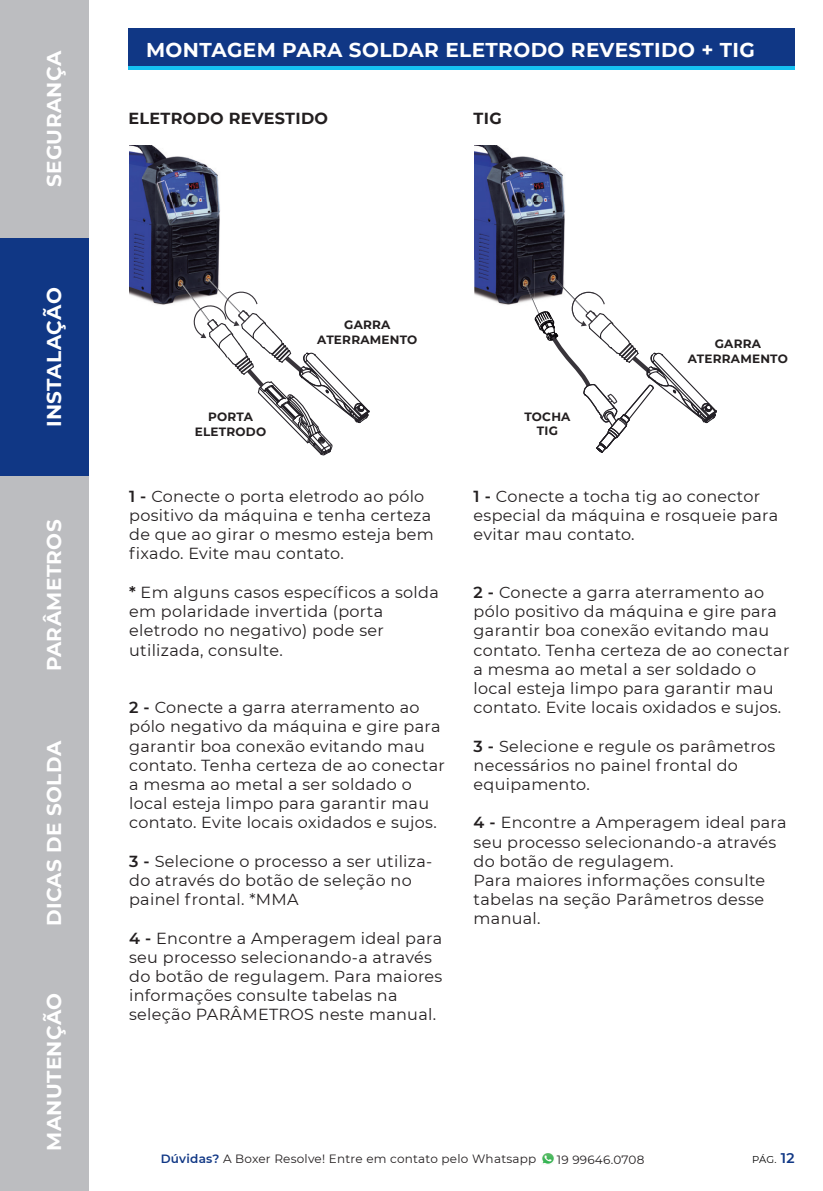
<style>
.page{position:relative;width:823px;height:1191px;background:#fff}
.page>*{position:absolute;margin:0;border:0;box-sizing:border-box;transform-origin:0 0}
.t1{font:700 20px "Montserrat";letter-spacing:.02em;color:#fff}
.t2{font:16px/19.2px "Montserrat";letter-spacing:.02em;color:#231f20}
.t3{font:700 16px "Montserrat";letter-spacing:.02em;color:#231f20}
.t4{font:12px "Montserrat";letter-spacing:.02em;color:#231f20}
.t5{font:700 12px/14.4px "Montserrat";letter-spacing:.02em;color:#231f20;text-align:center}
.t6{font:10px "Montserrat";color:#000001}
.s1{font-weight:600}
.s2{font-weight:600;color:#103785}
.s3{font-weight:600;font-size:14px;color:#103785}
</style>
<div class="page">
<img style="left:129px;top:145px;width:91px;height:160px">
<svg style="left:180px;top:278px;width:190px;height:178px"></svg>
<div style="left:128px;top:28px;width:666px;height:42px;background:#103785"></div>
<hr style="left:128px;top:67px;width:666px;height:3px;background:#15c0f2">
<img style="left:474px;top:145px;width:91px;height:160px">
<svg style="left:524px;top:278px;width:193px;height:175px"></svg>
<div style="left:0;top:0;width:88px;height:238px;background:#bcbdc0"></div>
<div style="left:0;top:238px;width:88px;height:238px;background:#103785"></div>
<div style="left:0;top:476px;width:88px;height:238px;background:#bcbdc0"></div>
<div style="left:0;top:714px;width:88px;height:238px;background:#bcbdc0"></div>
<div style="left:0;top:952px;width:88px;height:239px;background:#bcbdc0"></div>
<svg style="left:542px;top:1153px;width:11px;height:11px"></svg>
<p class="t1" style="left:40px;top:187px;width:138px;rotate:-90deg">SEGURANÇA</p>
<p class="t1" style="left:40px;top:427px;width:141px;rotate:-90deg">INSTALAÇÃO</p>
<p class="t1" style="left:40px;top:671px;width:153px;rotate:-90deg">PARÂMETROS</p>
<p class="t1" style="left:40px;top:926px;width:187px;rotate:-90deg">DICAS DE SOLDA</p>
<p class="t1" style="left:40px;top:1150px;width:159px;rotate:-90deg">MANUTENÇÃO</p>
<p class="t1" style="left:146px;top:35px;width:610px">MONTAGEM PARA SOLDAR ELETRODO REVESTIDO + TIG</p>
<p class="t3" style="left:128px;top:106px;width:201px">ELETRODO REVESTIDO</p>
<p class="t3" style="left:473px;top:106px;width:30px">TIG</p>
<p class="t5" style="left:195px;top:409px;width:73px">PORTA<br>ELETRODO</p>
<p class="t5" style="left:317px;top:317px;width:101px">GARRA<br>ATERRAMENTO</p>
<p class="t2" style="left:129px;top:486px;width:306px"><span class="s1">1 -</span> Conecte o porta eletrodo ao pólo positivo da máquina e tenha certeza de que ao girar o mesmo esteja bem fixado. Evite mau contato.</p>
<p class="t2" style="left:129px;top:582px;width:311px"><span class="s1">*</span> Em alguns casos específicos a solda em polaridade invertida (porta eletrodo no negativo) pode ser utilizada, consulte.</p>
<p class="t2" style="left:129px;top:697px;width:317px"><span class="s1">2 -</span> Conecte a garra aterramento ao pólo negativo da máquina e gire para garantir boa conexão evitando mau contato. Tenha certeza de ao conectar a mesma ao metal a ser soldado o local esteja limpo para garantir mau contato. Evite locais oxidados e sujos.</p>
<p class="t2" style="left:129px;top:851px;width:304px"><span class="s1">3 -</span> Selecione o processo a ser utiliza&shy;do através do botão de seleção no painel frontal. *MMA</p>
<p class="t2" style="left:129px;top:927px;width:314px"><span class="s1">4 -</span> Encontre a Amperagem ideal para seu processo selecionando-a através do botão de regulagem. Para maiores informações consulte tabelas na seleção PARÂMETROS neste manual.</p>
<p class="t5" style="left:524px;top:409px;width:48px">TOCHA<br>TIG</p>
<p class="t5" style="left:687px;top:336px;width:101px">GARRA<br>ATERRAMENTO</p>
<p class="t2" style="left:473px;top:486px;width:306px"><span class="s1">1 -</span> Conecte a tocha tig ao conector especial da máquina e rosqueie para evitar mau contato.</p>
<p class="t2" style="left:473px;top:582px;width:317px"><span class="s1">2 -</span> Conecte a garra aterramento ao pólo positivo da máquina e gire para garantir boa conexão evitando mau contato. Tenha certeza de ao conectar a mesma ao metal a ser soldado o local esteja limpo para garantir mau contato. Evite locais oxidados e sujos.</p>
<p class="t2" style="left:473px;top:735px;width:303px"><span class="s1">3 -</span> Selecione e regule os parâmetros necessários no painel frontal do equipamento.</p>
<p class="t2" style="left:473px;top:812px;width:314px"><span class="s1">4 -</span> Encontre a Amperagem ideal para seu processo selecionando-a através do botão de regulagem.<br>Para maiores informações consulte tabelas na seção Parâmetros desse manual.</p>
<p class="t4" style="left:161px;top:1150px;width:377px"><span class="s2">Dúvidas?</span> A Boxer Resolve! Entre em contato pelo Whatsapp</p>
<p class="t4" style="left:556px;top:1151px;width:89px">19 99646.0708</p>
<p class="t6" style="left:751px;top:1152px;width:44px">PÁG. <span class="s3">12</span></p>
</div>
